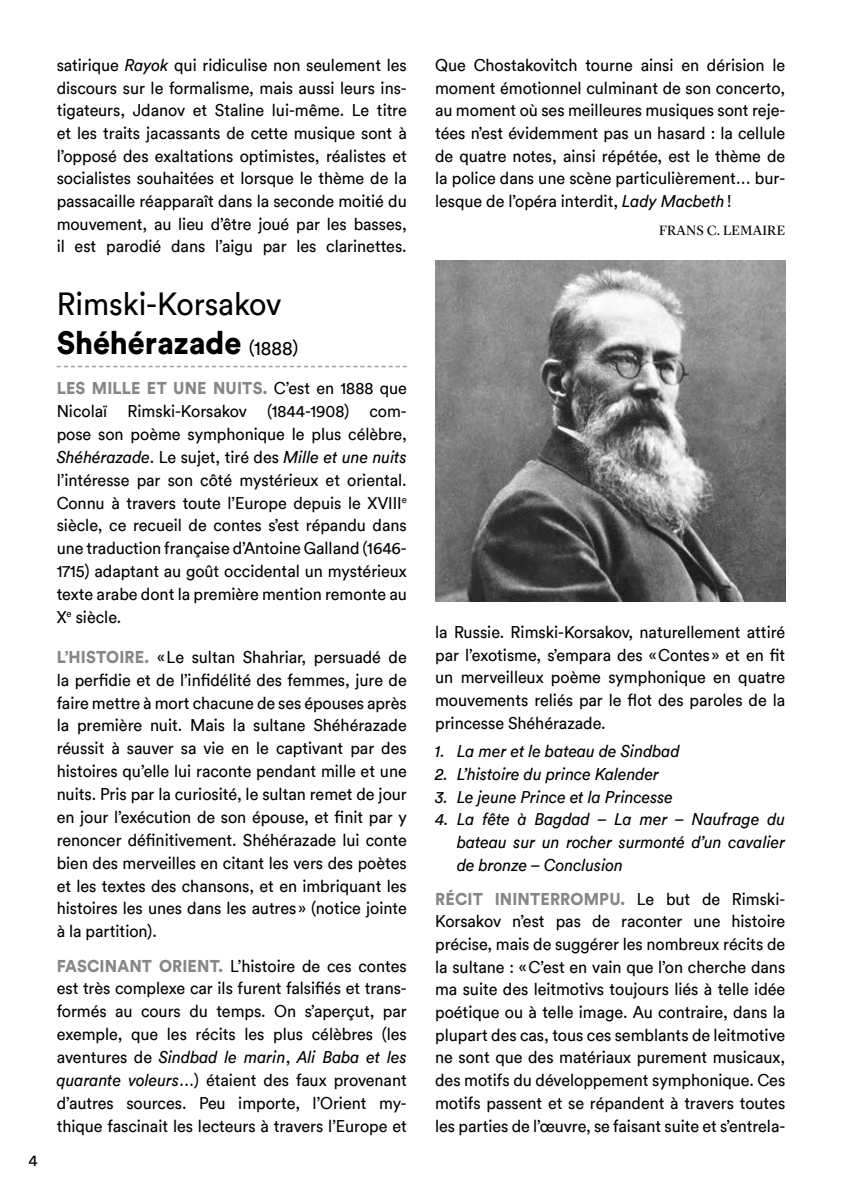
<style>
.page{position:relative;width:842px;height:1191px;background:#fff}
.page>*{position:absolute;margin:0;border:0;box-sizing:border-box;transform-origin:0 0}
.t1{font:900 32px "Circular Std";color:#000;scale:.95 1}
.t2{font:32px "Circular";color:#000;scale:.95 1}
.t3{font:17px/22.8px "Circular";color:#000;text-align:justify;scale:.95 1}
.t4{font:italic 17px/22.6px "Circular";color:#000;text-align:justify;scale:.95 1}
.t5{font:900 17px "Circular Std";letter-spacing:.01em;color:#878787;scale:.95 1}
.t6{font:16px "Circular";color:#000}
.t7{font:14px "Lyon Display";letter-spacing:.02em;color:#000}
.s1{font-style:italic}
.s2{font-family:"Circular";font-weight:400;font-size:20px}
.s3{font-family:"Circular";font-weight:400;color:#000}
.s4{font-family:"Circular Std";font-weight:900;color:#878787}
</style>
<div class="page">
<svg style="left:57px;top:366px;width:350px;height:1px"></svg>
<img style="left:435px;top:261px;width:350px;height:340px">
<p class="t6" style="left:28px;top:1149px;width:11px">4</p>
<p class="t3" style="left:57px;top:53px;width:370px">satirique <span class="s1">Rayok</span> qui ridiculise non seulement les discours sur le formalisme, mais aussi leurs ins&shy;tigateurs, Jdanov et Staline lui-même. Le titre et les traits jacassants de cette musique sont à l’opposé des exaltations optimistes, réalistes et socialistes souhaitées et lorsque le thème de la passacaille réapparaît dans la seconde moitié du mouvement, au lieu d’être joué par les basses, il est parodié dans l’aigu par les clarinettes.</p>
<p class="t3" style="left:435px;top:53px;width:370px">Que Chostakovitch tourne ainsi en dérision le moment émotionnel culminant de son concerto, au moment où ses meilleures musiques sont reje&shy;tées n’est évidemment pas un hasard : la cellule de quatre notes, ainsi répétée, est le thème de la police dans une scène particulièrement… bur&shy;lesque de l’opéra interdit, <span class="s1">Lady Macbeth</span>!</p>
<p class="t7" style="left:659px;top:220px;width:128px">FRANS C. LEMAIRE</p>
<h1 class="t2" style="left:57px;top:282px;width:238px">Rimski-Korsakov</h1>
<h1 class="t1" style="left:57px;top:322px;width:256px">Shéhérazade <span class="s2">(1888)</span></h1>
<p class="t5" style="left:57px;top:377px;width:370px">LES MILLE ET UNE NUITS. <span class="s3">C’est en 1888 que</span></p>
<p class="t3" style="left:57px;top:399px;width:370px">Nicolaï Rimski-Korsakov (1844-1908) com&shy;pose son poème symphonique le plus célèbre, <span class="s1">Shéhérazade</span>. Le sujet, tiré des <span class="s1">Mille et une nuits </span>l’intéresse par son côté mystérieux et oriental.<br>Connu à travers toute l’Europe depuis le XVIII<sup>e </sup>siècle, ce recueil de contes s’est répandu dans une traduction française d’Antoine Galland (1646- 1715) adaptant au goût occidental un mystérieux texte arabe dont la première mention remonte au X<sup>e</sup> siècle.</p>
<p class="t3" style="left:57px;top:644px;width:370px"><span class="s4">L’HISTOIRE.</span> «Le sultan Shahriar, persuadé de la perfidie et de l’infidélité des femmes, jure de faire mettre à mort chacune de ses épouses après la première nuit. Mais la sultane Shéhérazade réussit à sauver sa vie en le captivant par des histoires qu’elle lui raconte pendant mille et une nuits. Pris par la curiosité, le sultan remet de jour en jour l’exécution de son épouse, et finit par y renoncer définitivement. Shéhérazade lui conte bien des merveilles en citant les vers des poètes et les textes des chansons, et en imbriquant les histoires les unes dans les autres » (notice jointe à la partition).</p>
<p class="t3" style="left:57px;top:953px;width:370px"><span class="s4">FASCINANT ORIENT.</span> L’histoire de ces contes est très complexe car ils furent falsifiés et trans&shy;formés au cours du temps. On s’aperçut, par exemple, que les récits les plus célèbres (les aventures de <span class="s1">Sindbad le marin</span>, <span class="s1">Ali Baba et les quarante voleurs</span>…) étaient des faux provenant d’autres sources. Peu importe, l’Orient my&shy;thique fascinait les lecteurs à travers l’Europe et</p>
<p class="t3" style="left:435px;top:620px;width:370px">la Russie. Rimski-Korsakov, naturellement attiré par l’exotisme, s’empara des «Contes » et en fit un merveilleux poème symphonique en quatre mouvements reliés par le flot des paroles de la princesse Shéhérazade.</p>
<p class="t4" style="left:435px;top:739px;width:259px">1. La mer et le bateau de Sindbad</p>
<p class="t4" style="left:435px;top:762px;width:237px">2. L’histoire du prince Kalender</p>
<p class="t4" style="left:435px;top:784px;width:252px">3. Le jeune Prince et la Princesse</p>
<p class="t4" style="left:457px;top:807px;width:347px;text-indent:-22px">4. La fête à Bagdad – La mer – Naufrage du bateau sur un rocher surmonté d’un cavalier de bronze – Conclusion</p>
<p class="t5" style="left:435px;top:887px;width:370px">RÉCIT ININTERROMPU. <span class="s3">Le but de Rimski-</span></p>
<p class="t3" style="left:435px;top:909px;width:370px">Korsakov n’est pas de raconter une histoire précise, mais de suggérer les nombreux récits de la sultane : «C’est en vain que l’on cherche dans ma suite des leitmotivs toujours liés à telle idée poétique ou à telle image. Au contraire, dans la plupart des cas, tous ces semblants de leitmotive ne sont que des matériaux purement musicaux, des motifs du développement symphonique. Ces motifs passent et se répandent à travers toutes les parties de l’œuvre, se faisant suite et s’entrela-</p>
</div>
